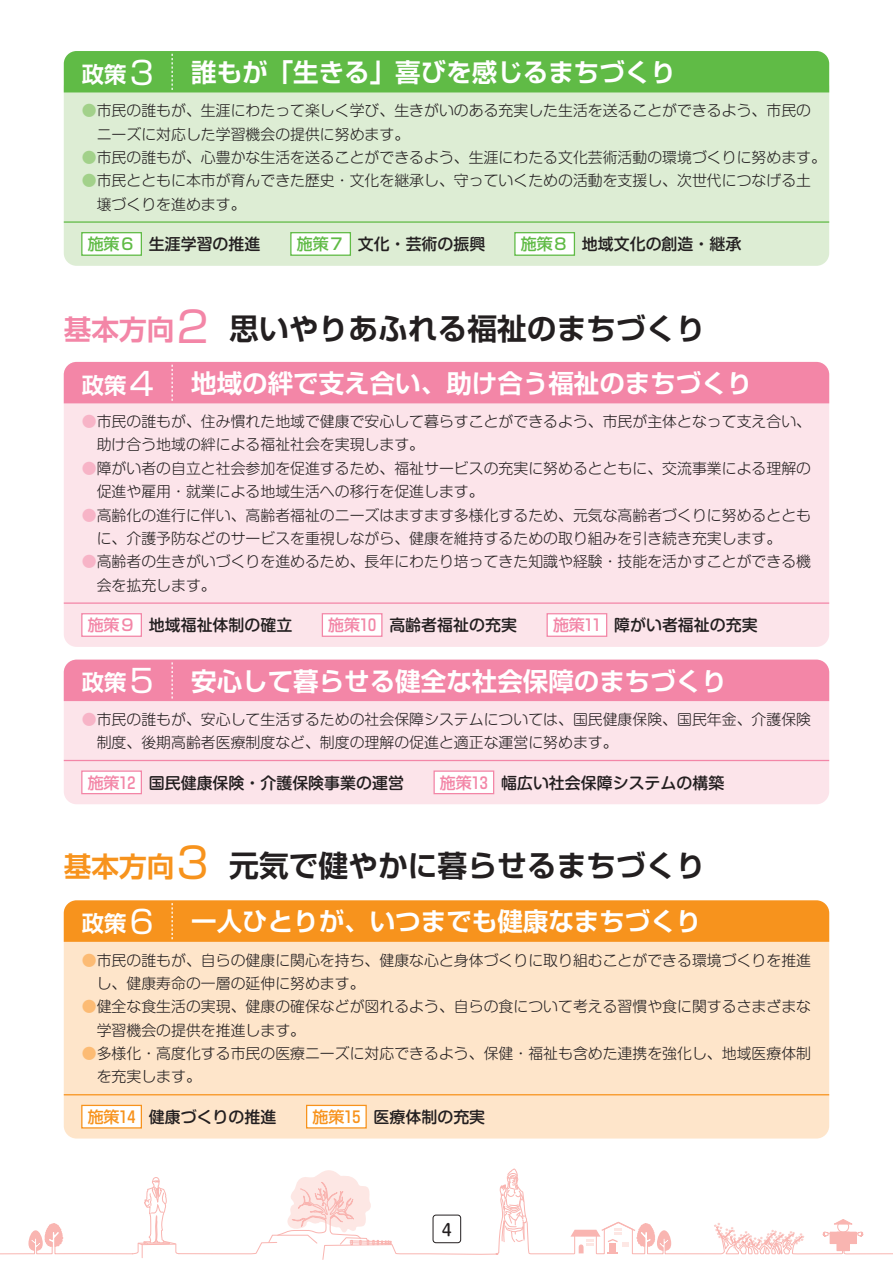
<style>
.page{position:relative;width:893px;height:1263px;background:#fff}
.page>*{position:absolute;margin:0;border:0;box-sizing:border-box;transform-origin:0 0}
.t1{font:700 29.7px "Shin Go Pr 6 De";color:#231f20}
.t2{font:700 25.5px "Shin Go Pr 6 De";color:#fff}
.t3{font:700 22.35px "Shin Go Pr 6 De";color:#fff}
.t4{font:500 15.9px "Shin M Go Pro";color:#231f20}
.t5{font:300 14.85px/23.4px "Shin M Go Pro";color:#231f20}
.s1{font-family:"Shin Go Pr 6";font-weight:400;font-size:31.95px}
.s2{color:#a2d18a}
.s3{font-family:"Shin Go Pr 6";color:#60bb46}
.s4{font-size:27.6px;color:#f386a7}
.s5{font-family:"Shin Go Pr 6";font-weight:400;font-size:42.45px;color:#f386a7}
.s6{color:#f7b4c7}
.s7{font-family:"Shin Go Pr 6";color:#f386a7}
.s8{font-size:27.6px;color:#f7931d}
.s9{font-family:"Shin Go Pr 6";font-weight:400;font-size:42.45px;color:#f7931d}
.s10{color:#fcbb74}
.s11{font-family:"Shin Go Pr 6";color:#f7931d}
</style>
<div class="page">
<svg style="left:0;top:1168px;width:893px;height:92px"></svg>
<div style="left:433px;top:1215px;width:28px;height:28px;background:#fff;border-radius:3px"></div>
<div style="left:433px;top:1215px;width:28px;height:28px;border:1px solid #231f20;border-radius:3px"></div>
<div style="left:64px;top:660px;width:765px;height:144px;background:#fce4ea;border-radius:13px"></div>
<div style="left:82px;top:771px;width:59px;height:23px;background:#fff"></div>
<div style="left:81px;top:770px;width:61px;height:24px;border:1px solid #f386a7"></div>
<div style="left:434px;top:771px;width:60px;height:23px;background:#fff"></div>
<div style="left:433px;top:770px;width:61px;height:24px;border:1px solid #f386a7"></div>
<div style="left:64px;top:74px;width:765px;height:192px;background:#ddedd4;border-radius:13px"></div>
<hr style="left:64px;top:221px;width:765px;height:2px;background:#60bb46">
<div style="left:82px;top:233px;width:59px;height:22px;background:#fff"></div>
<div style="left:81px;top:232px;width:61px;height:24px;border:1px solid #60bb46"></div>
<div style="left:291px;top:233px;width:59px;height:22px;background:#fff"></div>
<div style="left:290px;top:232px;width:61px;height:24px;border:1px solid #60bb46"></div>
<div style="left:515px;top:233px;width:59px;height:22px;background:#fff"></div>
<div style="left:514px;top:232px;width:61px;height:24px;border:1px solid #60bb46"></div>
<div style="left:64px;top:362px;width:765px;height:285px;background:#fce4ea;border-radius:13px"></div>
<hr style="left:64px;top:602px;width:765px;height:2px;background:#f386a7">
<div style="left:82px;top:614px;width:59px;height:22px;background:#fff"></div>
<div style="left:81px;top:613px;width:61px;height:24px;border:1px solid #f386a7"></div>
<div style="left:322px;top:614px;width:60px;height:22px;background:#fff"></div>
<div style="left:322px;top:613px;width:60px;height:24px;border:1px solid #f386a7"></div>
<div style="left:547px;top:614px;width:60px;height:22px;background:#fff"></div>
<div style="left:546px;top:613px;width:61px;height:24px;border:1px solid #f386a7"></div>
<div style="left:64px;top:900px;width:765px;height:238px;background:#fee5ca;border-radius:13px"></div>
<hr style="left:64px;top:1094px;width:765px;height:1px;background:#f7931d">
<hr style="left:64px;top:760px;width:765px;height:1px;background:#f386a7">
<div style="left:82px;top:1105px;width:59px;height:23px;background:#fff"></div>
<div style="left:81px;top:1105px;width:61px;height:23px;border:1px solid #f7931d"></div>
<div style="left:307px;top:1105px;width:59px;height:23px;background:#fff"></div>
<div style="left:306px;top:1105px;width:61px;height:23px;border:1px solid #f7931d"></div>
<div style="left:64px;top:51px;width:765px;height:41px;background:#60bb46"></div>
<div style="left:64px;top:362px;width:765px;height:41px;background:#f386a7"></div>
<div style="left:64px;top:660px;width:765px;height:41px;background:#f386a7"></div>
<div style="left:64px;top:900px;width:765px;height:42px;background:#f7931d"></div>
<h3 class="t3" style="left:82px;top:56px;width:77px">政策<span class="s1">３</span></h3>
<h2 class="t2" style="left:191px;top:51px;width:486px">誰もが「生きる」喜びを感じるまちづくり</h2>
<p class="t5" style="left:97px;top:97px;width:716px;text-indent:-15px"><span class="s2">●</span>市民の誰もが、生涯にわたって楽しく学び、生きがいのある充実した生活を送ることができるよう、市民のニーズに対応した学習機会の提供に努めます。</p>
<p class="t5" style="left:82px;top:144px;width:746px"><span class="s2">●</span>市民の誰もが、心豊かな生活を送ることができるよう、生涯にわたる文化芸術活動の環境づくりに努めます。</p>
<p class="t5" style="left:97px;top:167px;width:716px;text-indent:-15px"><span class="s2">●</span>市民とともに本市が育んできた歴史・文化を継承し、守っていくための活動を支援し、次世代につなげる土壌づくりを進めます。</p>
<p class="t4" style="left:88px;top:231px;width:174px"><span class="s3">施策６</span> 生涯学習の推進</p>
<p class="t4" style="left:297px;top:231px;width:190px"><span class="s3">施策７</span> 文化・芸術の振興</p>
<p class="t4" style="left:521px;top:231px;width:222px"><span class="s3">施策８</span> 地域文化の創造・継承</p>
<h1 class="t1" style="left:64px;top:305px;width:643px"><span class="s4">基本方向</span><span class="s5">2</span> 思いやりあふれる福祉のまちづくり</h1>
<h3 class="t3" style="left:82px;top:367px;width:77px">政策<span class="s1">４</span></h3>
<h2 class="t2" style="left:191px;top:362px;width:563px">地域の絆で支え合い、助け合う福祉のまちづくり</h2>
<p class="t5" style="left:97px;top:408px;width:716px;text-indent:-15px"><span class="s6">●</span>市民の誰もが、住み慣れた地域で健康で安心して暮らすことができるよう、市民が主体となって支え合い、助け合う地域の絆による福祉社会を実現します。</p>
<p class="t5" style="left:97px;top:455px;width:716px;text-indent:-15px"><span class="s6">●</span>障がい者の自立と社会参加を促進するため、福祉サービスの充実に努めるとともに、交流事業による理解の促進や雇用・就業による地域生活への移行を促進します。</p>
<p class="t5" style="left:97px;top:502px;width:716px;text-indent:-15px"><span class="s6">●</span>高齢化の進行に伴い、高齢者福祉のニーズはますます多様化するため、元気な高齢者づくりに努めるとともに、介護予防などのサービスを重視しながら、健康を維持するための取り組みを引き続き充実します。</p>
<p class="t5" style="left:97px;top:548px;width:716px;text-indent:-15px"><span class="s6">●</span>高齢者の生きがいづくりを進めるため、長年にわたり培ってきた知識や経験・技能を活かすことができる機会を拡充します。</p>
<p class="t4" style="left:88px;top:612px;width:206px"><span class="s7">施策９</span> 地域福祉体制の確立</p>
<p class="t4" style="left:328px;top:612px;width:190px"><span class="s7">施策10</span> 高齢者福祉の充実</p>
<p class="t4" style="left:553px;top:612px;width:206px"><span class="s7">施策11</span> 障がい者福祉の充実</p>
<h3 class="t3" style="left:82px;top:664px;width:77px">政策<span class="s1">５</span></h3>
<h2 class="t2" style="left:191px;top:660px;width:537px">安心して暮らせる健全な社会保障のまちづくり</h2>
<p class="t5" style="left:97px;top:706px;width:716px;text-indent:-15px"><span class="s6">●</span>市民の誰もが、安心して生活するための社会保障システムについては、国民健康保険、国民年金、介護保険制度、後期高齢者医療制度など、制度の理解の促進と適正な運営に努めます。</p>
<p class="t4" style="left:88px;top:770px;width:318px"><span class="s7">施策12</span> 国民健康保険・介護保険事業の運営</p>
<p class="t4" style="left:440px;top:770px;width:286px"><span class="s7">施策13</span> 幅広い社会保障システムの構築</p>
<h1 class="t1" style="left:64px;top:841px;width:643px"><span class="s8">基本方向</span><span class="s9">3</span> 元気で健やかに暮らせるまちづくり</h1>
<h3 class="t3" style="left:82px;top:905px;width:77px">政策<span class="s1">６</span></h3>
<h2 class="t2" style="left:191px;top:901px;width:512px">一人ひとりが、いつまでも健康なまちづくり</h2>
<p class="t5" style="left:97px;top:946px;width:716px;text-indent:-15px"><span class="s10">●</span>市民の誰もが、自らの健康に関心を持ち、健康な心と身体づくりに取り組むことができる環境づくりを推進し、健康寿命の一層の延伸に努めます。</p>
<p class="t5" style="left:97px;top:993px;width:716px;text-indent:-15px"><span class="s10">●</span>健全な食生活の実現、健康の確保などが図れるよう、自らの食について考える習慣や食に関するさまざまな学習機会の提供を推進します。</p>
<p class="t5" style="left:97px;top:1040px;width:716px;text-indent:-15px"><span class="s10">●</span>多様化・高度化する市民の医療ニーズに対応できるよう、保健・福祉も含めた連携を強化し、地域医療体制を充実します。</p>
<p class="t4" style="left:88px;top:1104px;width:190px"><span class="s11">施策14</span> 健康づくりの推進</p>
<p class="t4" style="left:312px;top:1104px;width:174px"><span class="s11">施策15</span> 医療体制の充実</p>
<p class="t4" style="left:442px;top:1217px;width:12px">4</p>
</div>
